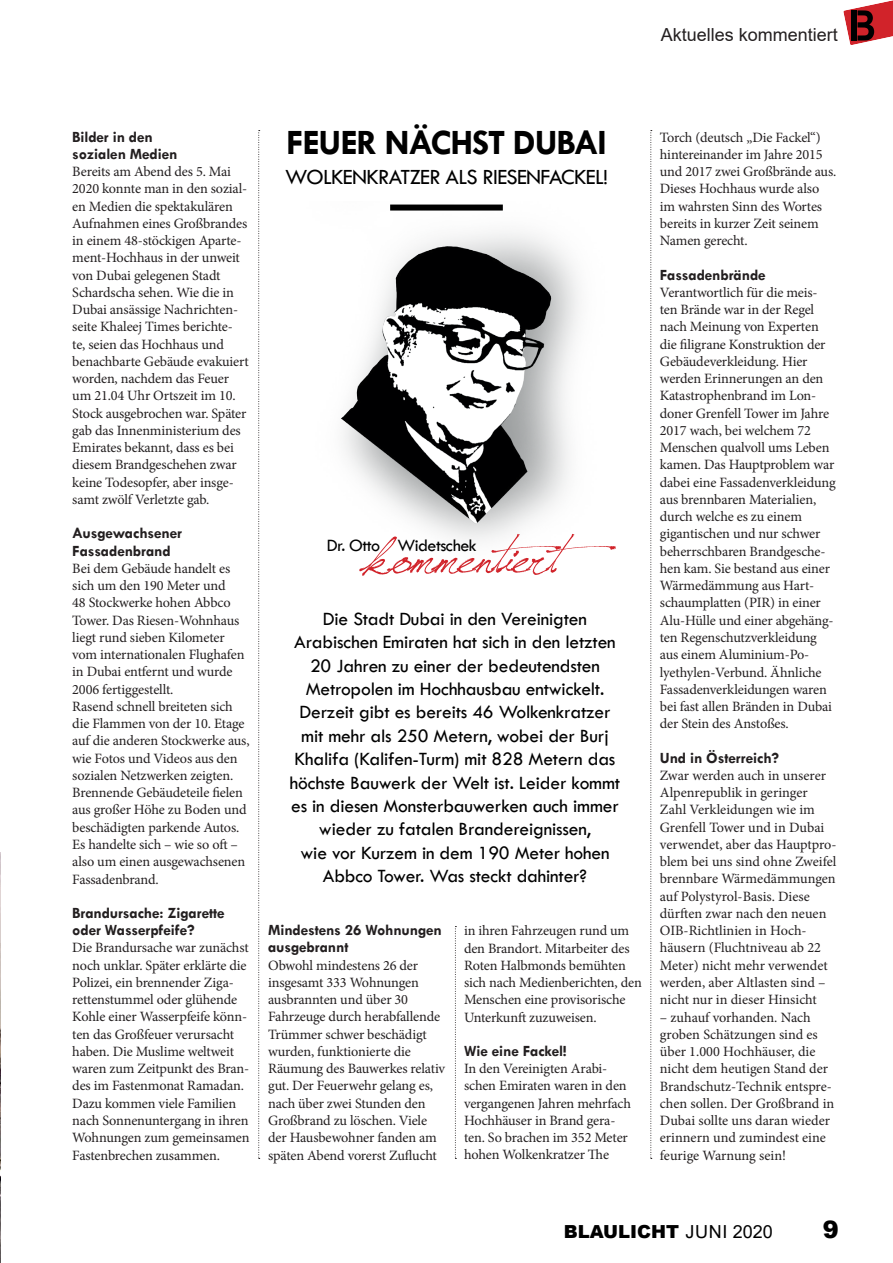
<style>
.page{position:relative;width:893px;height:1263px;background:#fff}
.page>*{position:absolute;margin:0;border:0;box-sizing:border-box;transform-origin:0 0}
.t1{font:60px "Jellyka Saint Andrews Queen";letter-spacing:-.03em;color:#d1232a}
.t2{font:700 36px "Tw Cen";letter-spacing:-.03em;color:#000}
.t3{font:900 24px "Arial";color:#000}
.t4{font:22.5px "Tw Cen";letter-spacing:-.03em;color:#000}
.t5{font:19.5px/23.4px "Tw Cen";letter-spacing:-.01em;color:#000;text-align:center}
.t6{font:18px "Arial";color:#231f20}
.t7{font:18px "Tw Cen";letter-spacing:-.03em;color:#000}
.t8{font:900 18px "Arial";color:#000}
.t9{font:700 15.75px/17.2px "Tw Cen";letter-spacing:-.01em;color:#231f20}
.t10{font:14.25px/17.2px "Minion Pro";letter-spacing:-.01em;color:#231f20}
.s1{font-weight:400}
</style>
<div class="page">
<svg style="left:650px;top:130px;width:2px;height:1029px"></svg>
<svg style="left:258px;top:130px;width:2px;height:1029px"></svg>
<svg style="left:455px;top:926px;width:1px;height:233px"></svg>
<img style="left:341px;top:204px;width:239px;height:337px">
<img style="left:0;top:853px;width:1px;height:410px">
<svg style="left:843px;top:0;width:50px;height:45px"></svg>
<div style="left:851px;top:10px;width:5px;height:31px;background:#000001"></div>
<p class="t6" style="left:661px;top:22px;width:179px">Aktuelles kommentiert</p>
<p class="t9" style="left:72px;top:128px;width:107px">Bilder in den sozialen Medien</p>
<p class="t10" style="left:72px;top:163px;width:178px">Bereits am Abend des 5. Mai<br>2020 konnte man in den sozial&shy;en Medien die spektakulären<br>Aufnahmen eines Großbrandes in einem 48-stöckigen Aparte&shy;ment-Hochhaus in der unweit von Dubai gelegenen Stadt<br>Schardscha sehen. Wie die in<br>Dubai ansässige Nachrichten&shy;seite Khaleej Times berichte&shy;te, seien das Hochhaus und benachbarte Gebäude evakuiert worden, nachdem das Feuer um 21.04 Uhr Ortszeit im 10.<br>Stock ausgebrochen war. Später gab das Innenministerium des<br>Emirates bekannt, dass es bei diesem Brandgeschehen zwar keine Todesopfer, aber insge&shy;samt zwölf Verletzte gab.</p>
<p class="t9" style="left:72px;top:524px;width:111px">Ausgewachsener<br>Fassadenbrand</p>
<p class="t10" style="left:72px;top:560px;width:179px">Bei dem Gebäude handelt es sich um den 190 Meter und<br>48 Stockwerke hohen Abbco<br>Tower. Das Riesen-Wohnhaus liegt rund sieben Kilometer vom internationalen Flughafen in Dubai entfernt und wurde<br>2006 fertiggestellt.<br>Rasend schnell breiteten sich die Flammen von der 10. Etage auf die anderen Stockwerke aus, wie Fotos und Videos aus den sozialen Netzwerken zeigten.<br>Brennende Gebäudeteile fielen aus großer Höhe zu Boden und beschädigten parkende Autos.<br>Es handelte sich – wie so oft – also um einen ausgewachsenen<br>Fassadenbrand.</p>
<p class="t9" style="left:72px;top:904px;width:154px">Brandursache: Zigarette oder Wasserpfeife?</p>
<p class="t10" style="left:72px;top:939px;width:179px">Die Brandursache war zunächst noch unklar. Später erklärte die<br>Polizei, ein brennender Ziga&shy;rettenstummel oder glühende<br>Kohle einer Wasserpfeife könn&shy;ten das Großfeuer verursacht haben. Die Muslime weltweit waren zum Zeitpunkt des Bran&shy;des im Fastenmonat Ramadan.<br>Dazu kommen viele Familien nach Sonnenuntergang in ihren<br>Wohnungen zum gemeinsamen<br>Fastenbrechen zusammen.</p>
<h2 class="t2" style="left:286px;top:121px;width:322px">FEUER NÄCHST DUBAI</h2>
<h3 class="t4" style="left:285px;top:163px;width:324px">WOLKENKRATZER ALS RIESENFACKEL!</h3>
<h1 class="t1" style="left:361px;top:517px;width:257px">kommentiert</h1>
<p class="t7" style="left:327px;top:534px;width:151px">Dr. Otto Widetschek</p>
<p class="t5" style="left:290px;top:607px;width:332px">Die Stadt Dubai in den Vereinigten Arabischen Emiraten hat sich in den letzten 20 Jahren zu einer der bedeutendsten Metropolen im Hochhausbau entwickelt.<br>Derzeit gibt es bereits 46 Wolkenkratzer mit mehr als 250 Metern, wobei der Burj Khalifa (Kalifen-Turm) mit 828 Metern das höchste Bauwerk der Welt ist. Leider kommt es in diesen Monsterbauwerken auch immer wieder zu fatalen Brandereignissen,<br>wie vor Kurzem in dem 190 Meter hohen Abbco Tower. Was steckt dahinter?</p>
<p class="t9" style="left:268px;top:921px;width:175px">Mindestens 26 Wohnungen ausgebrannt</p>
<p class="t10" style="left:268px;top:956px;width:179px">Obwohl mindestens 26 der insgesamt 333 Wohnungen ausbrannten und über 30<br>Fahrzeuge durch herabfallende<br>Trümmer schwer beschädigt wurden, funktionierte die<br>Räumung des Bauwerkes relativ gut. Der Feuerwehr gelang es, nach über zwei Stunden den<br>Großbrand zu löschen. Viele der Hausbewohner fanden am späten Abend vorerst Zuflucht</p>
<p class="t10" style="left:464px;top:922px;width:179px">in ihren Fahrzeugen rund um den Brandort. Mitarbeiter des<br>Roten Halbmonds bemühten sich nach Medienberichten, den<br>Menschen eine provisorische<br>Unterkunft zuzuweisen.</p>
<p class="t9" style="left:464px;top:1042px;width:104px">Wie eine Fackel!</p>
<p class="t10" style="left:464px;top:1060px;width:168px">In den Vereinigten Arabi&shy;schen Emiraten waren in den vergangenen Jahren mehrfach<br>Hochhäuser in Brand gera&shy;ten. So brachen im 352 Meter hohen Wolkenkratzer The</p>
<p class="t10" style="left:660px;top:129px;width:178px">Torch (deutsch „Die Fackel“) hintereinander im Jahre 2015 und 2017 zwei Großbrände aus.<br>Dieses Hochhaus wurde also im wahrsten Sinn des Wortes bereits in kurzer Zeit seinem<br>Namen gerecht.</p>
<p class="t9" style="left:660px;top:266px;width:107px">Fassadenbrände</p>
<p class="t10" style="left:660px;top:284px;width:177px">Verantwortlich für die meis&shy;ten Brände war in der Regel nach Meinung von Experten die filigrane Konstruktion der<br>Gebäudeverkleidung. Hier werden Erinnerungen an den<br>Katastrophenbrand im Lon&shy;doner Grenfell Tower im Jahre<br>2017 wach, bei welchem 72<br>Menschen qualvoll ums Leben kamen. Das Hauptproblem war dabei eine Fassadenverkleidung aus brennbaren Materialien, durch welche es zu einem gigantischen und nur schwer beherrschbaren Brandgesche&shy;hen kam. Sie bestand aus einer<br>Wärmedämmung aus Hart&shy;schaumplatten (PIR) in einer<br>Alu-Hülle und einer abgehäng&shy;ten Regenschutzverkleidung aus einem Aluminium-Po&shy;lyethylen-Verbund. Ähnliche<br>Fassadenverkleidungen waren bei fast allen Bränden in Dubai der Stein des Anstoßes.</p>
<p class="t9" style="left:660px;top:749px;width:121px">Und in Österreich?</p>
<p class="t10" style="left:660px;top:767px;width:178px">Zwar werden auch in unserer<br>Alpenrepublik in geringer<br>Zahl Verkleidungen wie im<br>Grenfell Tower und in Dubai verwendet, aber das Hauptpro&shy;blem bei uns sind ohne Zweifel brennbare Wärmedämmungen auf Polystyrol-Basis. Diese dürften zwar nach den neuen<br>OIB-Richtlinien in Hoch&shy;häusern (Fluchtniveau ab 22<br>Meter) nicht mehr verwendet werden, aber Altlasten sind – nicht nur in dieser Hinsicht</p>
<p class="t10" style="left:660px;top:1008px;width:176px">– zuhauf vorhanden. Nach groben Schätzungen sind es über 1.000 Hochhäuser, die nicht dem heutigen Stand der<br>Brandschutz-Technik entspre&shy;chen sollen. Der Großbrand in<br>Dubai sollte uns daran wieder erinnern und zumindest eine feurige Warnung sein!</p>
<p class="t8" style="left:564px;top:1218px;width:210px">BLAULICHT <span class="s1">JUNI 2020</span></p>
<h3 class="t3" style="left:823px;top:1212px;width:18px">9</h3>
</div>
